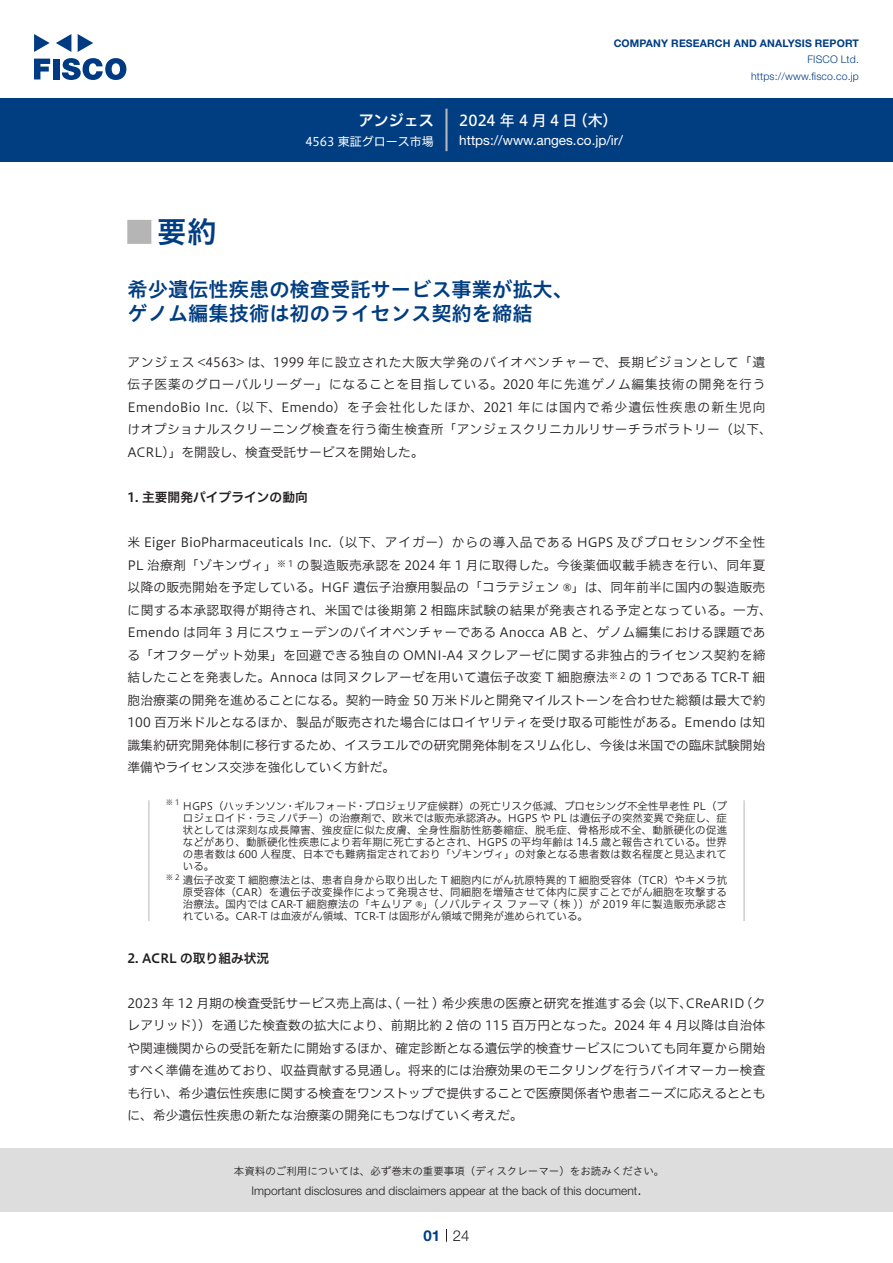
<style>
.page{position:relative;width:893px;height:1263px;background:#fff}
.page>*{position:absolute;margin:0;border:0;box-sizing:border-box;transform-origin:0 0}
.t1{font:30px "Hiragino UD Sans Std N W6";color:#003d81}
.t2{font:24px "Hiragino UD Sans Std N W6";color:#b5b5b6}
.中タイトル{font:20.25px/24px "Hiragino UD Sans Std W6";color:#003d81}
.t3{font:15px "Hiragino UD Sans F Std N W5";letter-spacing:.225em;color:#fff}
.t4{font:15px "Hiragino UD Sans F Std N W6";color:#fff}
.t5{font:300 15px "Helvetica Neue LT Std";color:#231f20}
.t6{font:700 15px "Helvetica Neue LT Std";color:#003d81}
.t7{font:13.5px "Helvetica Neue LT Std";color:#fff}
.本文{font:12.75px/22.5px "Hiragino UD Sans F Std N W3";letter-spacing:.01em;color:#231f20}
.本文-2{font:12.75px/22.5px "Hiragino UD Sans F Std N W3";letter-spacing:.055em;color:#231f20}
.本文-3{font:12.75px "Hiragino UD Sans F Std N W3";letter-spacing:.035em;color:#231f20}
.小タイトル{font:12.75px "Hiragino UD Sans F Std N W6";color:#231f20}
.t8{font:300 12px "Helvetica Neue LT Std";color:#231f20}
.t9{font:12px "Hiragino UD Sans F Std N W4";color:#fff}
.t10{font:10.5px/12px "Hiragino UD Sans F Std N W3";letter-spacing:.005em;color:#231f20;text-align:justify}
.t11{font:10.5px "Hiragino UD Sans Std W3";color:#231f20}
.t12{font:700 10.5px "Helvetica Neue LT Std";letter-spacing:.015em;color:#003d81}
.t13{font:300 10.5px/16.5px "Helvetica Neue LT Std";letter-spacing:.015em;color:#003d81;text-align:right}
.本文-4{font:8.85px "Hiragino UD Sans F Std N W3";color:#231f20}
.t14{font:7.35px "Hiragino UD Sans F Std N W3";color:#231f20}
</style>
<div class="page">
<div style="left:0;top:1148px;width:893px;height:64px;background:#ddd"></div>
<svg style="left:34px;top:59px;width:16px;height:20px"></svg>
<div style="left:53px;top:59px;width:6px;height:20px;background:#003a83"></div>
<svg style="left:62px;top:58px;width:64px;height:22px"></svg>
<svg style="left:34px;top:34px;width:16px;height:18px"></svg>
<svg style="left:78px;top:34px;width:15px;height:18px"></svg>
<svg style="left:56px;top:34px;width:15px;height:18px"></svg>
<div style="left:0;top:98px;width:893px;height:64px;background:#003d81"></div>
<hr style="left:445px;top:109px;width:3px;height:42px;background:#b5b5b6">
<svg style="left:446px;top:1229px;width:1px;height:13px"></svg>
<hr style="left:148px;top:800px;width:2px;height:121px;background:#d3d3d3">
<hr style="left:743px;top:800px;width:2px;height:121px;background:#d3d3d3">
<p class="t4" style="left:359px;top:109px;width:77px">アンジェス</p>
<p class="t9" style="left:305px;top:132px;width:130px">4563 東証グロース市場</p>
<p class="t12" style="left:614px;top:37px;width:247px">COMPANY RESEARCH AND ANALYSIS REPORT</p>
<p class="t13" style="left:751px;top:51px;width:109px">FISCO Ltd. https://www.fisco.co j p.</p>
<p class="t3" style="left:459px;top:109px;width:120px">2024年4月4日</p>
<p class="t3" style="left:573px;top:109px;width:46px">（木(</p>
<p class="t7" style="left:459px;top:132px;width:165px">https://www.anges. c o j p. /i r/</p>
<p class="t1" style="left:157px;top:209px;width:61px">要約</p>
<p class="t2" style="left:128px;top:213px;width:25px">█</p>
<p class="中タイトル" style="left:128px;top:276px;width:447px">希少遺伝性疾患の検査受託サービス事業が拡大、ゲノム編集技術は初のライセンス契約を締結</p>
<p class="本文-2" style="left:128px;top:350px;width:646px">アンジェス &lt;4563&gt; は、1999 年に設立された大阪大学発のバイオベンチャーで、長期ビジョンとして「遺伝子医薬のグローバルリーダー」になることを目指している。2020 年に先進ゲノム編集技術の開発を行うEmendoBio Inc （. 以下、Emendo）を子会社化したほか、2021 年には国内で希少遺伝性疾患の新生児向けオプショナルスクリーニング検査を行う衛生検査所「アンジェスクリニカルリサーチラボラトリー（以下、ACRL）」を開設し、検査受託サービスを開始した。</p>
<p class="小タイトル" style="left:128px;top:487px;width:182px">1. 主要開発パイプラインの動向</p>
<p class="本文" style="left:128px;top:530px;width:639px;text-align:right">米 Eiger BioPharmaceuticals Inc （. 以下、アイガー）からの導入品である HGPS 及びプロセシング不全性の製造販売承認を 2024 年 1 月に取得した。今後薬価収載手続きを行い、同年夏</p>
<p class="本文" style="left:128px;top:553px;width:160px">PL 治療剤「ゾキンヴィ」<sup>※</sup></p>
<p class="本文" style="left:128px;top:575px;width:639px">以降の販売開始を予定している。HGF 遺伝子治療用製品の「コラテジェン ®」は、同年前半に国内の製造販売</p>
<p class="本文-3" style="left:128px;top:600px;width:646px">に関する本承認取得が期待され、米国では後期第 2 相臨床試験の結果が発表される予定となっている。一方、</p>
<p class="本文" style="left:128px;top:620px;width:639px">Emendo は同年 3 月にスウェーデンのバイオベンチャーである Anocca AB と、ゲノム編集における課題であ</p>
<p class="本文" style="left:128px;top:643px;width:639px">る「オフターゲット効果」を回避できる独自の OMNI A- 4 ヌクレアーゼに関する非独占的ライセンス契約を締</p>
<p class="本文" style="left:629px;top:665px;width:138px">の 1 つである TCR T- 細</p>
<p class="本文-4" style="left:288px;top:556px;width:7px">1</p>
<p class="本文" style="left:128px;top:665px;width:639px">結したことを発表した。Annoca は同ヌクレアーゼを用いて遺伝子改変 T 細胞療法<br>胞治療薬の開発を進めることになる。契約一時金 50 万米ドルと開発マイルストーンを合わせた総額は最大で約100 百万米ドルとなるほか、製品が販売された場合にはロイヤリティを受け取る可能性がある。Emendo は知識集約研究開発体制に移行するため、イスラエルでの研究開発体制をスリム化し、今後は米国での臨床試験開始準備やライセンス交渉を強化していく方針だ。</p>
<p class="t10" style="left:183px;top:799px;width:546px">HGPS（ハッチンソン・ギルフォード・プロジェリア症候群）の死亡リスク低減、プロセシング不全性早老性 PL（プ</p>
<p class="本文-4" style="left:609px;top:669px;width:18px">※ 2</p>
<p class="t14" style="left:166px;top:797px;width:15px">※1</p>
<p class="t10" style="left:183px;top:811px;width:546px">ロジェロイド・ラミノパチー）の治療剤で、欧米では販売承認済み。HGPS や PL は遺伝子の突然変異で発症し、症状としては深刻な成長障害、強皮症に似た皮膚、全身性脂肪性筋萎縮症、脱毛症、骨格形成不全、動脈硬化の促進などがあり、動脈硬化性疾患により若年期に死亡するとされ、HGPS の平均年齢は 14.5 歳と報告されている。世界の患者数は 600 人程度、日本でも難病指定されており「ゾキンヴィ」の対象となる患者数は数名程度と見込まれて</p>
<p class="t10" style="left:183px;top:873px;width:546px">遺伝子改変 T 細胞療法とは、患者自身から取り出した T 細胞内にがん抗原特異的 T 細胞受容体（TCR）やキメラ抗</p>
<p class="t10" style="left:183px;top:859px;width:33px">いる。</p>
<p class="t10" style="left:183px;top:885px;width:546px">原受容体（CAR）を遺伝子改変操作によって発現させ、同細胞を増殖させて体内に戻すことでがん細胞を攻撃する治療法。国内では CAR T- 細胞療法の「キムリア ®」（ノバルティスファーマ ( 株 )）が 2019 年に製造販売承認されている。CAR T- は血液がん領域、TCR T- は固形がん領域で開発が進められている。</p>
<p class="小タイトル" style="left:128px;top:948px;width:143px">2. ACRL の取り組み状況</p>
<p class="t14" style="left:166px;top:871px;width:15px">※2</p>
<p class="本文" style="left:128px;top:991px;width:639px">2023 年 12 月期の検査受託サービス売上高は、( 一社 ) 希少疾患の医療と研究を推進する会<br>レアリッド））を通じた検査数の拡大により、前期比約 2 倍の 115 百万円となった。2024 年 4 月以降は自治体や関連機関からの受託を新たに開始するほか、確定診断となる遺伝学的検査サービスについても同年夏から開始すべく準備を進めており、収益貢献する見通し。将来的には治療効果のモニタリングを行うバイオマーカー検査も行い、希少遺伝性疾患に関する検査をワンストップで提供することで医療関係者や患者ニーズに応えるとともに、希少遺伝性疾患の新たな治療薬の開発にもつなげていく考えだ。</p>
<p class="本文" style="left:641px;top:991px;width:52px">（以下、</p>
<p class="本文" style="left:740px;top:991px;width:27px">（ク</p>
<p class="本文" style="left:686px;top:991px;width:60px">CReARID</p>
<p class="t11" style="left:234px;top:1163px;width:432px">本資料のご利用については、必ず巻末の重要事項（ディスクレーマー）をお読みください。</p>
<p class="t5" style="left:637px;top:1180px;width:6px">.</p>
<p class="t8" style="left:251px;top:1183px;width:387px">Important disclosures and disclaimers appear at the back of this document</p>
<p class="t6" style="left:423px;top:1226px;width:18px">01</p>
<p class="t5" style="left:453px;top:1226px;width:18px">24</p>
</div>
